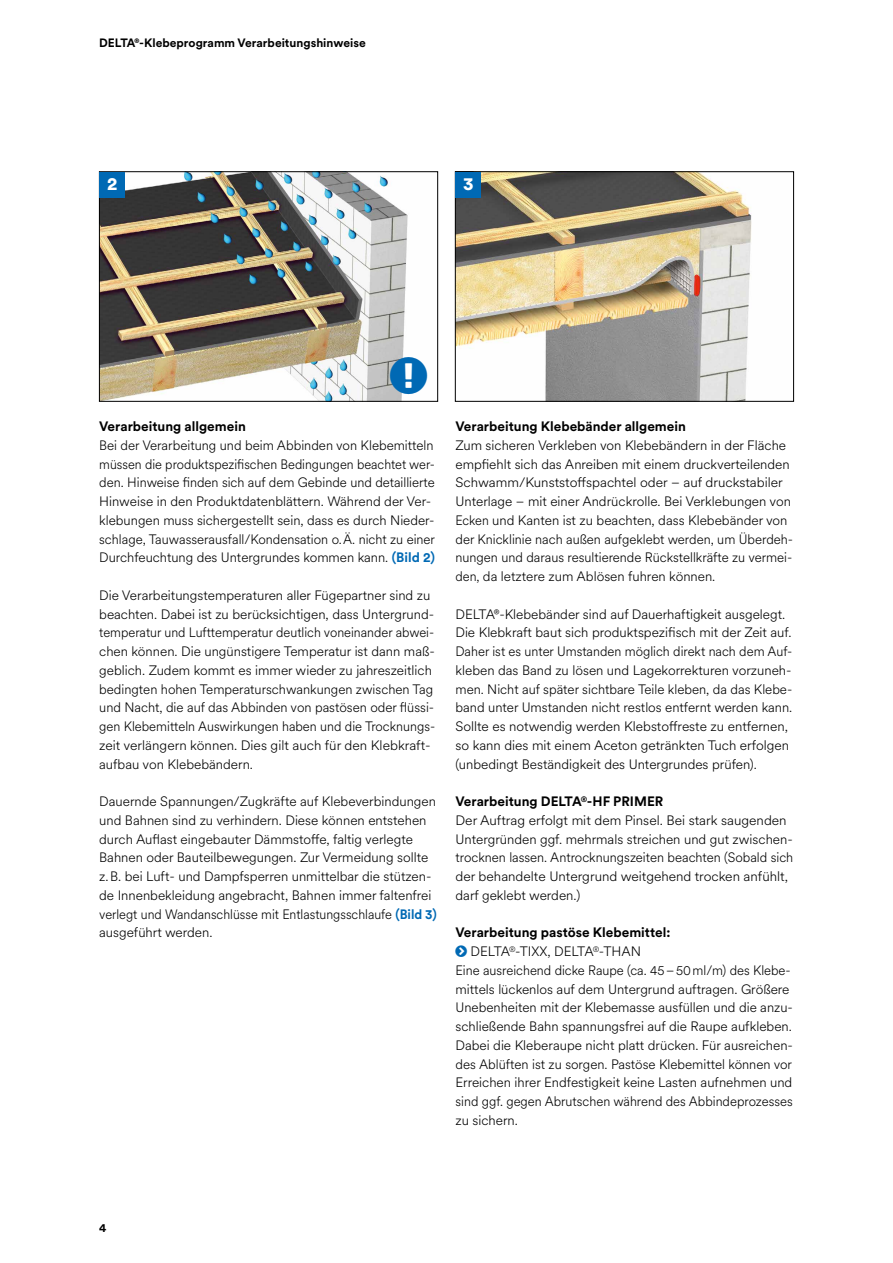
<style>
.page{position:relative;width:893px;height:1263px;background:#fff}
.page>*{position:absolute;margin:0;border:0;box-sizing:border-box;transform-origin:0 0}
.t1{font:900 18px "Circular XX";color:#fff}
.t2{font:300 13.5px/18.8px "Circular XX";color:#000}
.t3{font:300 13.5px "Circular XX";color:#000;scale:.96 1}
.t4{font:700 13.5px "Circular XX";color:#000}
.t5{font:700 12px "Circular XX";color:#000}
.s1{font-weight:700;color:#0069b4}
.s2{font-weight:700}
</style>
<div class="page">
<img style="left:457px;top:173px;width:295px;height:226px">
<div style="left:455px;top:171px;width:339px;height:230px;border:1px solid #000"></div>
<div style="left:455px;top:172px;width:26px;height:25px;background:#0069b4"></div>
<img style="left:101px;top:173px;width:307px;height:226px">
<div style="left:99px;top:171px;width:339px;height:230px;border:1px solid #000"></div>
<div style="left:100px;top:172px;width:25px;height:25px;background:#0069b4"></div>
<svg style="left:390px;top:357px;width:18px;height:37px"></svg>
<p class="t5" style="left:99px;top:34px;width:268px">DELTA®-Klebeprogramm Verarbeitungshinweise</p>
<h1 class="t1" style="left:107px;top:171px;width:12px">2</h1>
<h1 class="t1" style="left:463px;top:171px;width:12px">3</h1>
<p class="t4" style="left:99px;top:417px;width:148px">Verarbeitung allgemein</p>
<p class="t2" style="left:99px;top:435px;width:337px">Bei der Verarbeitung und beim Abbinden von Klebemitteln müssen die produktspezifischen Bedingungen beachtet wer&shy;den. Hinweise finden sich auf dem Gebinde und detaillierte Hinweise in den Produktdatenblättern. Während der Ver&shy;klebungen muss sichergestellt sein, dass es durch Nieder&shy;schlage, Tauwasserausfall/Kondensation o.Ä. nicht zu einer Durchfeuchtung des Untergrundes kommen kann. <span class="s1">(Bild 2)</span></p>
<p class="t2" style="left:99px;top:585px;width:338px">Die Verarbeitungstemperaturen aller Fügepartner sind zu beachten. Dabei ist zu berücksichtigen, dass Untergrund&shy;temperatur und Lufttemperatur deutlich voneinander abwei&shy;chen können. Die ungünstigere Temperatur ist dann maß&shy;geblich. Zudem kommt es immer wieder zu jahreszeitlich bedingten hohen Temperaturschwankungen zwischen Tag und Nacht, die auf das Abbinden von pastösen oder flüssi&shy;gen Klebemitteln Auswirkungen haben und die Trocknungs&shy;zeit verlängern können. Dies gilt auch für den Klebkraft&shy;aufbau von Klebebändern.</p>
<p class="t2" style="left:99px;top:791px;width:339px">Dauernde Spannungen/Zugkräfte auf Klebeverbindungen und Bahnen sind zu verhindern. Diese können entstehen durch Auflast eingebauter Dämmstoffe, faltig verlegte Bahnen oder Bauteilbewegungen. Zur Vermeidung sollte z.B. bei Luft- und Dampfsperren unmittelbar die stützen&shy;de Innenbekleidung angebracht, Bahnen immer faltenfrei verlegt und Wandanschlüsse mit Entlastungsschlaufe <span class="s1">(Bild 3) </span>ausgeführt werden.</p>
<p class="t4" style="left:455px;top:417px;width:232px">Verarbeitung Klebebänder allgemein</p>
<p class="t2" style="left:455px;top:435px;width:339px">Zum sicheren Verkleben von Klebebändern in der Fläche empfiehlt sich das Anreiben mit einem druckverteilenden Schwamm/Kunststoffspachtel oder – auf druckstabiler Unterlage – mit einer Andrückrolle. Bei Verklebungen von Ecken und Kanten ist zu beachten, dass Klebebänder von der Knicklinie nach außen aufgeklebt werden, um Überdeh&shy;nungen und daraus resultierende Rückstellkräfte zu vermei&shy;den, da letztere zum Ablösen fuhren können.</p>
<p class="t2" style="left:455px;top:604px;width:338px">DELTA®-Klebebänder sind auf Dauerhaftigkeit ausgelegt.<br>Die Klebkraft baut sich produktspezifisch mit der Zeit auf.<br>Daher ist es unter Umstanden möglich direkt nach dem Auf&shy;kleben das Band zu lösen und Lagekorrekturen vorzuneh&shy;men. Nicht auf später sichtbare Teile kleben, da das Klebe&shy;band unter Umstanden nicht restlos entfernt werden kann.<br>Sollte es notwendig werden Klebstoffreste zu entfernen, so kann dies mit einem Aceton getränkten Tuch erfolgen (unbedingt Beständigkeit des Untergrundes prüfen).</p>
<p class="t2" style="left:455px;top:791px;width:339px"><span class="s2">Verarbeitung DELTA</span><sup>®</sup><span class="s2">-HF PRIMER<br></span>Der Auftrag erfolgt mit dem Pinsel. Bei stark saugenden Untergründen ggf. mehrmals streichen und gut zwischen&shy;trocknen lassen. Antrocknungszeiten beachten (Sobald sich der behandelte Untergrund weitgehend trocken anfühlt, darf geklebt werden.)</p>
<p class="t4" style="left:455px;top:923px;width:216px">Verarbeitung pastöse Klebemittel:</p>
<p class="t2" style="left:471px;top:941px;width:172px">DELTA<sup>®</sup>-TIXX, DELTA<sup>®</sup>-THAN</p>
<p class="t3" style="left:455px;top:961px;width:351px">Eine ausreichend dicke Raupe (ca. 45–50ml/m) des Klebe-</p>
<p class="t2" style="left:455px;top:979px;width:335px">mittels lückenlos auf dem Untergrund auftragen. Größere</p>
<p class="t2" style="left:455px;top:998px;width:339px">Unebenheiten mit der Klebemasse ausfüllen und die anzu-</p>
<p class="t2" style="left:455px;top:1016px;width:338px">schließende Bahn spannungsfrei auf die Raupe aufkleben.</p>
<p class="t2" style="left:455px;top:1035px;width:339px">Dabei die Kleberaupe nicht platt drücken. Für ausreichen-</p>
<p class="t2" style="left:455px;top:1054px;width:338px">des Ablüften ist zu sorgen. Pastöse Klebemittel können vor</p>
<p class="t2" style="left:455px;top:1073px;width:338px">Erreichen ihrer Endfestigkeit keine Lasten aufnehmen und</p>
<p class="t3" style="left:455px;top:1092px;width:353px">sind ggf. gegen Abrutschen während des Abbindeprozesses</p>
<p class="t2" style="left:455px;top:1110px;width:64px">zu sichern.</p>
<p class="t5" style="left:99px;top:1219px;width:9px">4</p>
</div>
